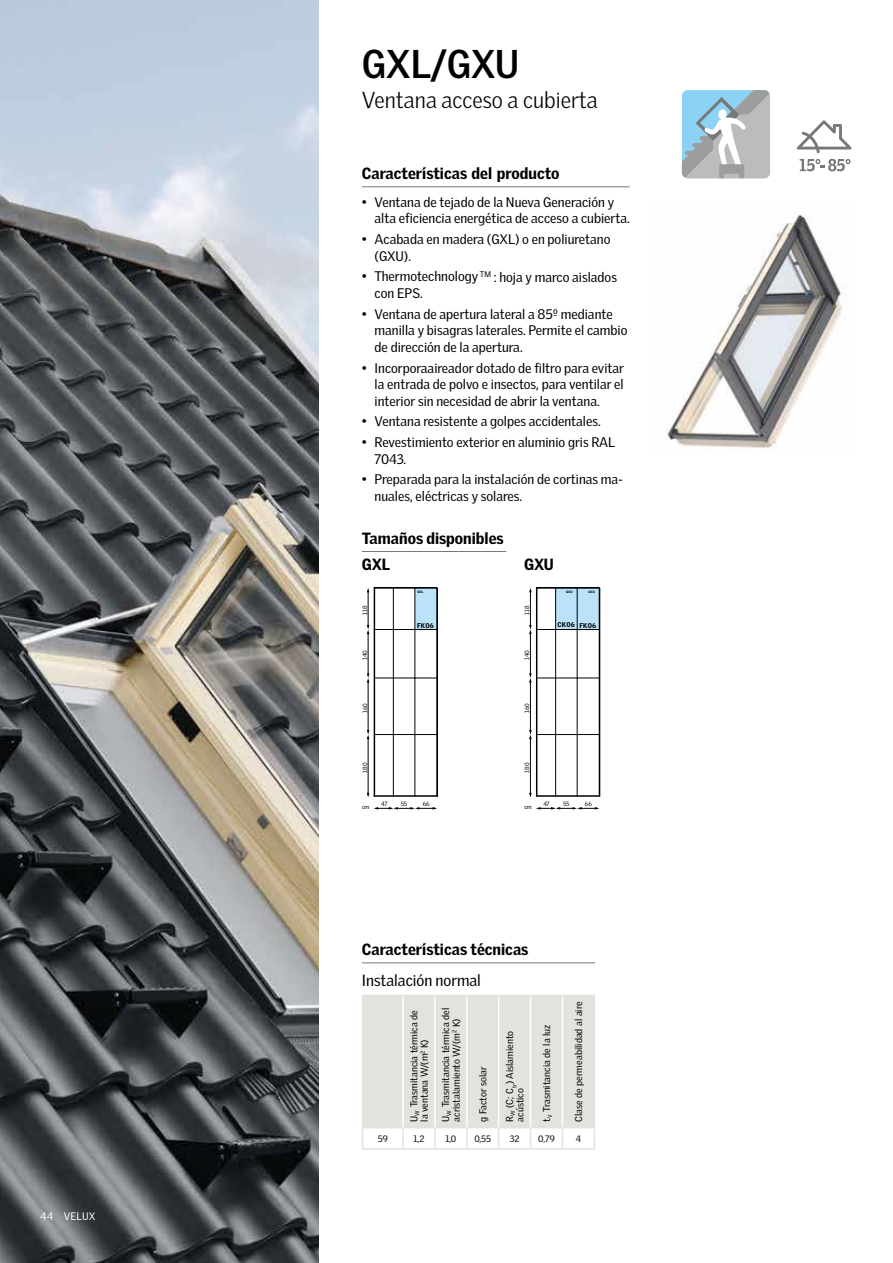
<style>
.page{position:relative;width:893px;height:1263px;background:#fff}
.page>*{position:absolute;margin:0;border:0;box-sizing:border-box;transform-origin:0 0}
.t1{font:700 39px "Velux Gothic";letter-spacing:-.015em;color:#000}
.t2{font:300 22.5px "Velux Gothic";color:#000}
.t3{font:900 15.75px/26.2px "Velux Gothic";color:#000}
.t4{font:15.75px "Velux Gothic";color:#000}
.t5{font:13.5px/16.5px "Velux Gothic";color:#000}
.t6{font:10.5px "Velux Gothic";color:#fff}
.t7{font:9.75px/10.5px "Velux Gothic";color:#000}
.t8{font:9px "Velux Gothic";color:#000}
.t9{font:900 6.75px "Velux Gothic";letter-spacing:.03em;color:#000}
.t10{font:6px "Velux Gothic";letter-spacing:.03em;color:#000}
.t11{font:900 3.3px "Velux Gothic";letter-spacing:-.02em;color:#000}
</style>
<div class="page">
<img style="left:0;top:0;width:319px;height:1263px">
<hr style="left:362px;top:186px;width:268px;height:1px;background:#777878">
<img style="left:666px;top:214px;width:180px;height:235px">
<hr style="left:362px;top:962px;width:233px;height:1px;background:#777878">
<hr style="left:362px;top:1148px;width:41px;height:2px;background:#e3e2dd">
<svg style="left:362px;top:995px;width:233px;height:153px;background:#e6e6e1"></svg>
<hr style="left:403px;top:1148px;width:32px;height:2px;background:#e3e2dd">
<hr style="left:435px;top:1148px;width:32px;height:2px;background:#e3e2dd">
<hr style="left:467px;top:1148px;width:32px;height:2px;background:#e3e2dd">
<hr style="left:499px;top:1148px;width:32px;height:2px;background:#e3e2dd">
<hr style="left:531px;top:1148px;width:31px;height:2px;background:#e3e2dd">
<hr style="left:562px;top:1148px;width:33px;height:2px;background:#e3e2dd">
<hr style="left:594px;top:996px;width:1px;height:131px;background:#e3e2dd">
<hr style="left:402px;top:996px;width:2px;height:131px;background:#fff">
<svg style="left:797px;top:120px;width:54px;height:33px"></svg>
<svg style="left:800px;top:159px;width:50px;height:12px"></svg>
<hr style="left:362px;top:551px;width:144px;height:1px;background:#777878">
<div style="left:415px;top:588px;width:22px;height:41px;background:#bae2f8"></div>
<hr style="left:436px;top:734px;width:2px;height:63px;background:#000">
<hr style="left:374px;top:734px;width:1px;height:63px;background:#000">
<hr style="left:436px;top:678px;width:2px;height:56px;background:#000">
<hr style="left:374px;top:678px;width:1px;height:56px;background:#000">
<hr style="left:436px;top:629px;width:2px;height:49px;background:#000">
<hr style="left:374px;top:629px;width:1px;height:49px;background:#000">
<hr style="left:436px;top:588px;width:2px;height:41px;background:#000">
<hr style="left:374px;top:588px;width:1px;height:41px;background:#000">
<hr style="left:414px;top:735px;width:1px;height:62px;background:#000">
<hr style="left:393px;top:735px;width:1px;height:62px;background:#000">
<svg style="left:375px;top:734px;width:61px;height:1px"></svg>
<hr style="left:414px;top:678px;width:1px;height:56px;background:#000">
<hr style="left:393px;top:678px;width:1px;height:56px;background:#000">
<svg style="left:375px;top:678px;width:62px;height:1px"></svg>
<hr style="left:414px;top:630px;width:1px;height:48px;background:#000">
<hr style="left:393px;top:630px;width:1px;height:48px;background:#000">
<svg style="left:375px;top:629px;width:61px;height:1px"></svg>
<hr style="left:414px;top:588px;width:1px;height:41px;background:#000">
<hr style="left:393px;top:588px;width:1px;height:41px;background:#000">
<svg style="left:374px;top:807px;width:63px;height:3px"></svg>
<hr style="left:368px;top:737px;width:1px;height:58px;background:#000">
<svg style="left:367px;top:730px;width:2px;height:9px"></svg>
<hr style="left:368px;top:681px;width:1px;height:50px;background:#000">
<svg style="left:367px;top:673px;width:2px;height:9px"></svg>
<hr style="left:368px;top:632px;width:1px;height:42px;background:#000">
<svg style="left:367px;top:625px;width:2px;height:9px"></svg>
<svg style="left:367px;top:587px;width:70px;height:5px"></svg>
<hr style="left:368px;top:591px;width:1px;height:35px;background:#000">
<hr style="left:374px;top:795px;width:63px;height:2px;background:#000">
<div style="left:556px;top:588px;width:21px;height:41px;background:#bae2f8"></div>
<div style="left:577px;top:588px;width:22px;height:41px;background:#bae2f8"></div>
<hr style="left:599px;top:734px;width:1px;height:63px;background:#000">
<hr style="left:536px;top:734px;width:1px;height:63px;background:#000">
<hr style="left:536px;top:678px;width:1px;height:56px;background:#000">
<hr style="left:599px;top:629px;width:1px;height:49px;background:#000">
<hr style="left:536px;top:629px;width:1px;height:49px;background:#000">
<hr style="left:536px;top:588px;width:1px;height:41px;background:#000">
<hr style="left:577px;top:735px;width:1px;height:62px;background:#000">
<hr style="left:555px;top:735px;width:1px;height:62px;background:#000">
<hr style="left:599px;top:678px;width:1px;height:56px;background:#000">
<hr style="left:577px;top:678px;width:1px;height:56px;background:#000">
<hr style="left:555px;top:678px;width:1px;height:56px;background:#000">
<hr style="left:577px;top:630px;width:1px;height:48px;background:#000">
<hr style="left:555px;top:630px;width:1px;height:48px;background:#000">
<hr style="left:599px;top:588px;width:1px;height:41px;background:#000">
<hr style="left:577px;top:588px;width:1px;height:41px;background:#000">
<hr style="left:555px;top:588px;width:1px;height:41px;background:#000">
<svg style="left:536px;top:807px;width:63px;height:3px"></svg>
<hr style="left:530px;top:737px;width:1px;height:58px;background:#000">
<svg style="left:529px;top:730px;width:70px;height:9px"></svg>
<hr style="left:530px;top:681px;width:1px;height:50px;background:#000">
<svg style="left:529px;top:673px;width:70px;height:9px"></svg>
<hr style="left:530px;top:632px;width:1px;height:42px;background:#000">
<svg style="left:529px;top:625px;width:70px;height:9px"></svg>
<svg style="left:529px;top:587px;width:70px;height:5px"></svg>
<hr style="left:530px;top:591px;width:1px;height:35px;background:#000">
<hr style="left:536px;top:795px;width:64px;height:2px;background:#000">
<svg style="left:682px;top:90px;width:88px;height:88px;background:#adc1c9"></svg>
<p class="t6" style="left:40px;top:1210px;width:57px">44 VELUX</p>
<h1 class="t1" style="left:362px;top:39px;width:159px">GXL/GXU</h1>
<h2 class="t2" style="left:362px;top:87px;width:237px">Ventana acceso a cubierta</h2>
<p class="t3" style="left:362px;top:160px;width:199px">Características del producto</p>
<p class="t5" style="left:375px;top:194px;width:257px;text-indent:-13px">• Ventana de tejado de la Nueva Generación y alta eficiencia energética de acceso a cubierta.</p>
<p class="t5" style="left:375px;top:231px;width:237px;text-indent:-13px">• Acabada en madera (GXL) o en poliuretano (GXU).</p>
<p class="t5" style="left:375px;top:268px;width:244px;text-indent:-13px">• Thermotechnology <sup>TM</sup> : hoja y marco aislados con EPS.</p>
<p class="t5" style="left:375px;top:305px;width:254px;text-indent:-13px">• Ventana de apertura lateral a 85º mediante manilla y bisagras laterales. Permite el cambio de dirección de la apertura.</p>
<p class="t5" style="left:375px;top:359px;width:251px;text-align:justify;text-indent:-13px">• Incorporaaireador dotado de filtro para evitar la entrada de polvo e insectos, para ventilar el interior sin necesidad de abrir la ventana.</p>
<p class="t5" style="left:362px;top:413px;width:240px">• Ventana resistente a golpes accidentales.</p>
<p class="t5" style="left:375px;top:434px;width:242px;text-indent:-13px">• Revestimiento exterior en aluminio gris RAL<br>7043.</p>
<p class="t5" style="left:375px;top:471px;width:250px;text-indent:-13px">• Preparada para la instalación de cortinas ma&shy;nuales, eléctricas y solares.</p>
<p class="t3" style="left:362px;top:525px;width:143px">Tamaños disponibles<br>GXL</p>
<p class="t3" style="left:524px;top:551px;width:31px">GXU</p>
<p class="t11" style="left:418px;top:590px;width:7px">GXL</p>
<p class="t11" style="left:566px;top:590px;width:8px">GXU</p>
<p class="t11" style="left:589px;top:590px;width:8px">GXU</p>
<p class="t10" style="left:361px;top:615px;width:11px;rotate:-90deg">118</p>
<p class="t10" style="left:524px;top:615px;width:11px;rotate:-90deg">118</p>
<p class="t9" style="left:417px;top:621px;width:18px">FK06</p>
<p class="t9" style="left:558px;top:621px;width:40px">CK06 FK06</p>
<p class="t10" style="left:361px;top:660px;width:12px;rotate:-90deg">140</p>
<p class="t10" style="left:524px;top:660px;width:12px;rotate:-90deg">140</p>
<p class="t10" style="left:361px;top:713px;width:12px;rotate:-90deg">160</p>
<p class="t10" style="left:524px;top:713px;width:12px;rotate:-90deg">160</p>
<p class="t10" style="left:361px;top:773px;width:12px;rotate:-90deg">180</p>
<p class="t10" style="left:524px;top:773px;width:12px;rotate:-90deg">180</p>
<p class="t10" style="left:362px;top:804px;width:9px">cm</p>
<p class="t10" style="left:381px;top:800px;width:8px">47</p>
<p class="t10" style="left:401px;top:800px;width:8px">55</p>
<p class="t10" style="left:423px;top:800px;width:8px">66</p>
<p class="t10" style="left:524px;top:804px;width:9px">cm</p>
<p class="t10" style="left:543px;top:800px;width:8px">47</p>
<p class="t10" style="left:563px;top:800px;width:8px">55</p>
<p class="t10" style="left:585px;top:800px;width:8px">66</p>
<p class="t3" style="left:362px;top:936px;width:168px">Características técnicas</p>
<p class="t4" style="left:362px;top:971px;width:121px">Instalación normal</p>
<p class="t7" style="left:408px;top:1122px;width:113px;rotate:-90deg">U<sub>W</sub> Trasmitancia térmica de la ventana W/(m<sup>2</sup> K)</p>
<p class="t7" style="left:440px;top:1122px;width:115px;rotate:-90deg">U<sub>W</sub> Trasmitancia térmica del acristalamiento W/(m<sup>2</sup> K)</p>
<p class="t7" style="left:504px;top:1122px;width:92px;rotate:-90deg">R<sub>W</sub> (C; C<sub>tr</sub>) Aislamiento acústico</p>
<p class="t7" style="left:541px;top:1122px;width:98px;rotate:-90deg">t<sub>V</sub> Trasmitancia de la luz</p>
<p class="t7" style="left:477px;top:1122px;width:57px;rotate:-90deg">g Factor solar</p>
<p class="t7" style="left:573px;top:1122px;width:122px;rotate:-90deg">Clase de permeabilidad al aire</p>
<p class="t8" style="left:378px;top:1133px;width:12px">59</p>
<p class="t8" style="left:414px;top:1133px;width:12px">1,2</p>
<p class="t8" style="left:445px;top:1133px;width:12px">1,0</p>
<p class="t8" style="left:474px;top:1133px;width:18px">0,55</p>
<p class="t8" style="left:510px;top:1133px;width:11px">32</p>
<p class="t8" style="left:538px;top:1133px;width:18px">0,79</p>
<p class="t8" style="left:576px;top:1133px;width:7px">4</p>
</div>
